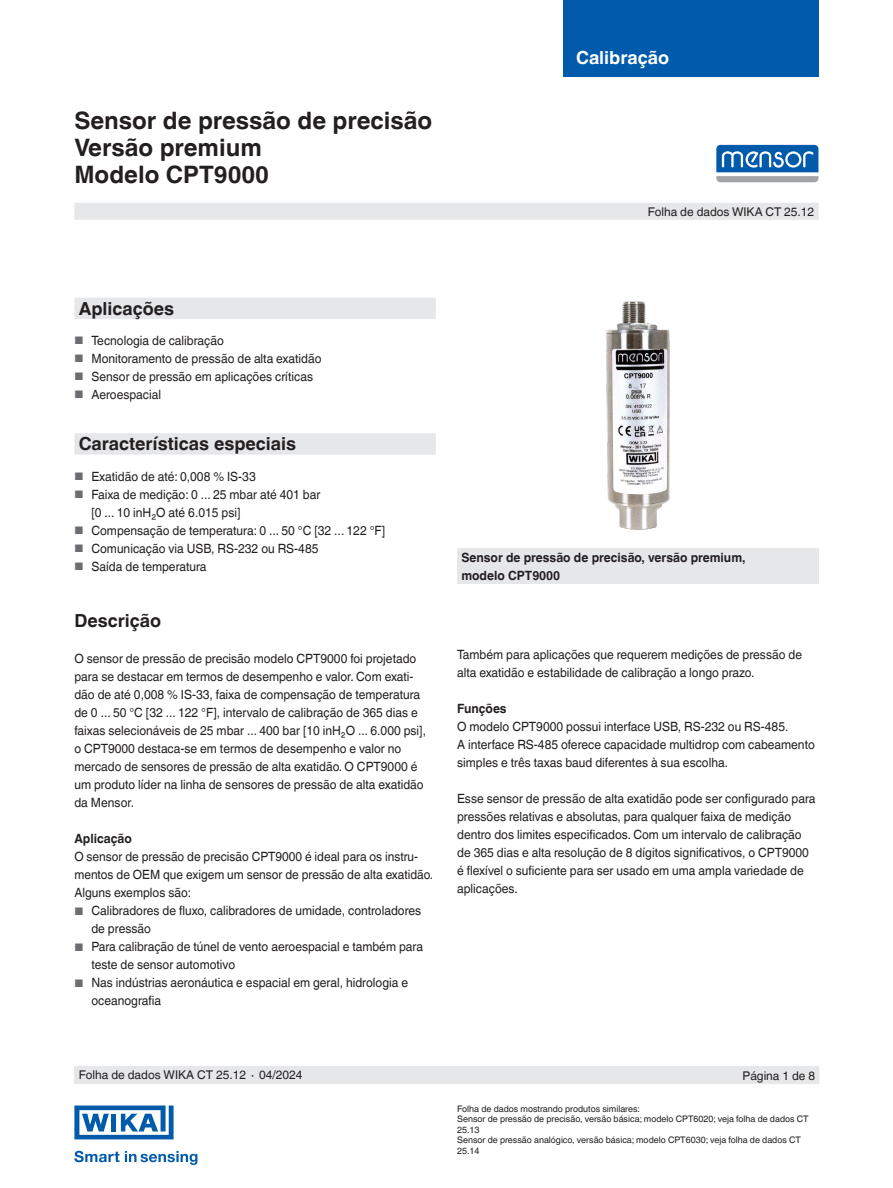
<style>
.page{position:relative;width:893px;height:1188px;background:#fff}
.page>*{position:absolute;margin:0;border:0;box-sizing:border-box;transform-origin:0 0}
.t1{font:700 24px/27px "Helvetica World";color:#231f20}
.t2{font:700 18px "Helvetica World";color:#231f20}
.t3{font:700 18px "Helvetica World";color:#fff}
.t4{font:12.75px/18px "Helvetica World";color:#231f20;scale:.95 1}
.t5{font:12.75px/18px "Helvetica World";color:#231f20;scale:.94 1}
.t6{font:700 12.75px/18px "Helvetica World";color:#231f20;scale:.95 1}
.t7{font:12px "Helvetica World";color:#231f20}
.t8{font:9px/10.5px "Helvetica World";color:#231f20}
.s1{font-size:10.8px;color:#6c6d70}
</style>
<div class="page">
<div style="left:563px;top:0;width:256px;height:77px;background:#015aaa"></div>
<div style="left:74px;top:203px;width:745px;height:17px;background:#e6e7e9"></div>
<div style="left:74px;top:1066px;width:745px;height:18px;background:#e6e7e9"></div>
<svg style="left:716px;top:145px;width:102px;height:37px"></svg>
<svg style="left:74px;top:1151px;width:45px;height:11px"></svg>
<svg style="left:125px;top:1151px;width:72px;height:14px"></svg>
<svg style="left:74px;top:1106px;width:100px;height:33px"></svg>
<div style="left:457px;top:548px;width:362px;height:36px;background:#e6e7e9"></div>
<img style="left:605px;top:301px;width:65px;height:229px">
<svg style="left:74px;top:298px;width:362px;height:157px"></svg>
<h1 class="t1" style="left:74px;top:107px;width:359px">Sensor de pressão de precisão<br>Versão premium<br>Modelo CPT9000</h1>
<h2 class="t3" style="left:576px;top:47px;width:94px">Calibração</h2>
<p class="t7" style="left:648px;top:204px;width:168px">Folha de dados WIKA CT 25.12</p>
<h2 class="t2" style="left:79px;top:298px;width:97px">Aplicações</h2>
<p class="t4" style="left:74px;top:332px;width:159px"><span class="s1">■</span> Tecnologia de calibração</p>
<p class="t4" style="left:74px;top:350px;width:262px"><span class="s1">■</span> Monitoramento de pressão de alta exatidão</p>
<p class="t4" style="left:74px;top:368px;width:253px"><span class="s1">■</span> Sensor de pressão em aplicações críticas</p>
<p class="t4" style="left:74px;top:386px;width:93px"><span class="s1">■</span> Aeroespacial</p>
<h2 class="t2" style="left:79px;top:434px;width:219px">Características especiais</h2>
<p class="t4" style="left:74px;top:467px;width:192px"><span class="s1">■</span> Exatidão de até: 0,008 % IS-33</p>
<p class="t4" style="left:91px;top:485px;width:242px;text-indent:-17px"><span class="s1">■</span> Faixa de medição: 0 ... 25 mbar até 401 bar [0 ... 10 inH₂O até 6.015 psi]</p>
<p class="t4" style="left:74px;top:521px;width:329px"><span class="s1">■</span> Compensação de temperatura: 0 ... 50 °C [32 ... 122 °F]</p>
<p class="t4" style="left:74px;top:539px;width:258px"><span class="s1">■</span> Comunicação via USB, RS-232 ou RS-485</p>
<p class="t4" style="left:74px;top:557px;width:141px"><span class="s1">■</span> Saída de temperatura</p>
<h2 class="t2" style="left:74px;top:611px;width:88px">Descrição</h2>
<p class="t4" style="left:74px;top:650px;width:372px">O sensor de pressão de precisão modelo CPT9000 foi projetado para se destacar em termos de desempenho e valor. Com exati&shy;dão de até 0,008 % IS-33, faixa de compensação de temperatura de 0 ... 50 °C [32 ... 122 °F], intervalo de calibração de 365 dias e faixas selecionáveis de 25 mbar ... 400 bar [10 inH₂O ... 6.000 psi], o CPT9000 destaca-se em termos de desempenho e valor no mercado de sensores de pressão de alta exatidão. O CPT9000 é um produto líder na linha de sensores de pressão de alta exatidão da Mensor.</p>
<p class="t6" style="left:74px;top:830px;width:62px">Aplicação</p>
<p class="t5" style="left:74px;top:848px;width:383px">O sensor de pressão de precisão CPT9000 é ideal para os instru&shy;mentos de OEM que exigem um sensor de pressão de alta exatidão.<br>Alguns exemplos são:</p>
<p class="t4" style="left:91px;top:902px;width:349px;text-indent:-17px"><span class="s1">■</span> Calibradores de fluxo, calibradores de umidade, controladores de pressão</p>
<p class="t4" style="left:91px;top:938px;width:351px;text-indent:-17px"><span class="s1">■</span> Para calibração de túnel de vento aeroespacial e também para teste de sensor automotivo</p>
<p class="t4" style="left:91px;top:974px;width:335px;text-indent:-17px"><span class="s1">■</span> Nas indústrias aeronáutica e espacial em geral, hidrologia e oceanografia</p>
<p class="t6" style="left:461px;top:548px;width:301px">Sensor de pressão de precisão, versão premium, modelo CPT9000</p>
<p class="t4" style="left:457px;top:645px;width:365px">Também para aplicações que requerem medições de pressão de alta exatidão e estabilidade de calibração a longo prazo.</p>
<p class="t6" style="left:457px;top:699px;width:54px">Funções</p>
<p class="t4" style="left:457px;top:717px;width:378px">O modelo CPT9000 possui interface USB, RS-232 ou RS-485.<br>A interface RS-485 oferece capacidade multidrop com cabeamento simples e três taxas baud diferentes à sua escolha.</p>
<p class="t4" style="left:457px;top:789px;width:379px">Esse sensor de pressão de alta exatidão pode ser configurado para pressões relativas e absolutas, para qualquer faixa de medição dentro dos limites especificados. Com um intervalo de calibração de 365 dias e alta resolução de 8 dígitos significativos, o CPT9000 é flexível o suficiente para ser usado em uma ampla variedade de aplicações.</p>
<p class="t7" style="left:79px;top:1068px;width:225px">Folha de dados WIKA CT 25.12 ∙ 04/2024</p>
<p class="t7" style="left:743px;top:1068px;width:74px">Página 1 de 8</p>
<p class="t8" style="left:457px;top:1104px;width:353px">Folha de dados mostrando produtos similares:<br>Sensor de pressão de precisão, versão básica; modelo CPT6020; veja folha de dados CT 25.13<br>Sensor de pressão analógico, versão básica; modelo CPT6030; veja folha de dados CT 25.14</p>
</div>
